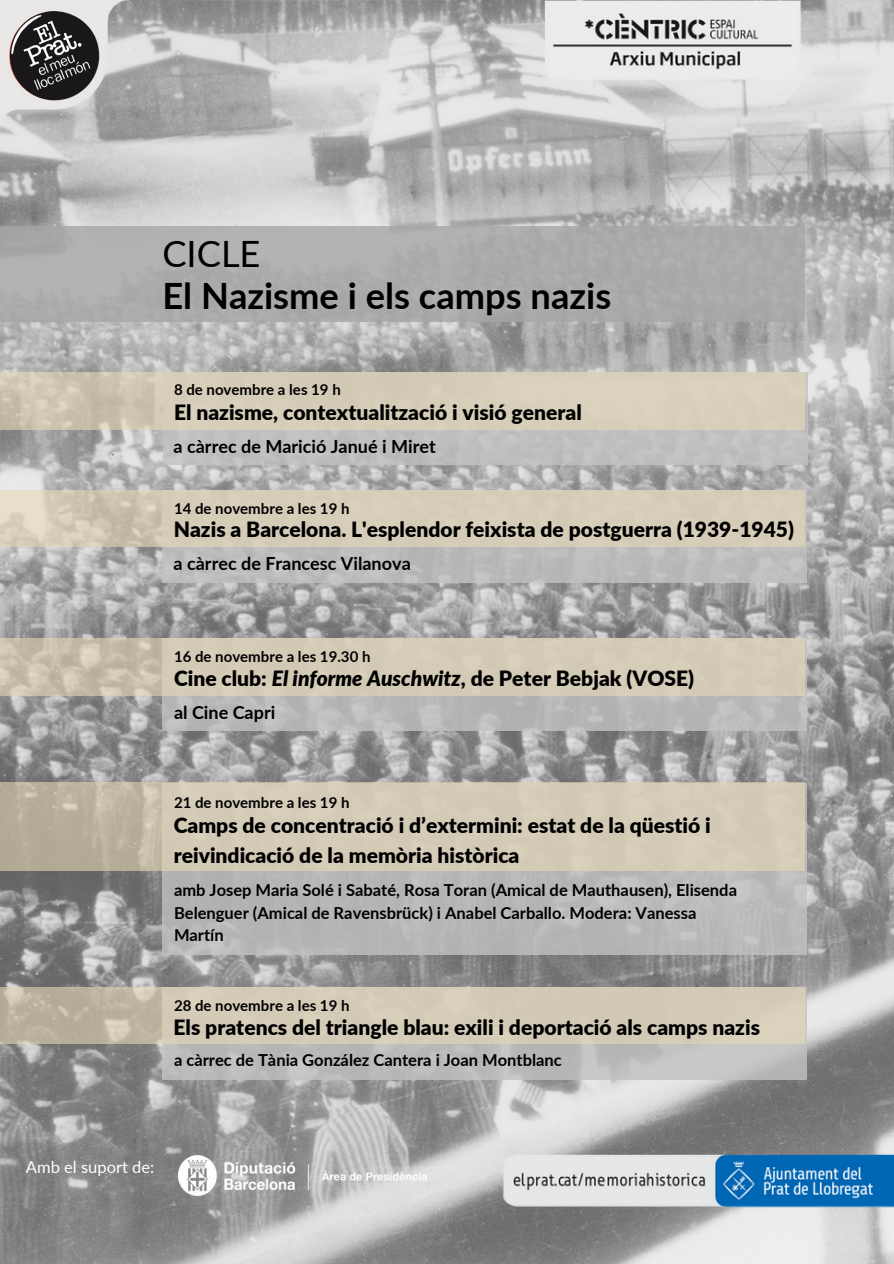
<style>
.page{position:relative;width:894px;height:1264px;background:#fff}
.page>*{position:absolute;margin:0;border:0;box-sizing:border-box;transform-origin:0 0}
.t1{font:700 36.3px "Lato";color:#000}
.t2{font:36.3px "Lato";color:#000}
.t3{font:900 21px/29.2px "Lato";color:#000}
.t4{font:700 18px "Lato";color:#000}
.t5{font:700 16.5px/22.5px "Lato";color:#000}
.t6{font:16.5px "Lato";color:#fff}
.t7{font:700 15px "Lato";color:#000}
.s1{font-style:italic}
</style>
<div class="page">
<img style="left:0;top:0;width:893px;height:1263px">
<img style="left:513px;top:0;width:324px;height:90px">
<img style="left:484px;top:1135px;width:409px;height:84px">
<img style="left:0;top:0;width:150px;height:136px">
<div style="left:163px;top:373px;width:644px;height:92px;background:#c2c2c2"></div>
<div style="left:0;top:226px;width:805px;height:96px;background:#a6a6a6"></div>
<div style="left:0;top:372px;width:805px;height:57px;background:linear-gradient(to right,#cfc6b2,#dbd2be)"></div>
<div style="left:162px;top:490px;width:644px;height:92px;background:#bbb"></div>
<svg style="left:0;top:490px;width:804px;height:57px;background:#d5ccb8"></svg>
<div style="left:162px;top:782px;width:644px;height:172px;background:#b6b6b6"></div>
<svg style="left:162px;top:987px;width:644px;height:92px;background:#bdbcbc"></svg>
<svg style="left:0;top:782px;width:805px;height:88px;background:#cec5b2"></svg>
<svg style="left:0;top:987px;width:805px;height:56px;background:#cfc6b2"></svg>
<div style="left:162px;top:638px;width:644px;height:92px;background:linear-gradient(to right,#b9b9b9,#b7b7b7)"></div>
<svg style="left:0;top:638px;width:805px;height:57px;background:#d1c8b4"></svg>
<img style="left:0;top:0;width:115px;height:114px">
<img style="left:178px;top:1155px;width:248px;height:39px">
<h1 class="t2" style="left:162px;top:231px;width:100px">CICLE</h1>
<h1 class="t1" style="left:162px;top:273px;width:450px">El Nazisme i els camps nazis</h1>
<p class="t7" style="left:174px;top:380px;width:168px">8 de novembre a les 19 h</p>
<p class="t3" style="left:174px;top:397px;width:409px">El nazisme, contextualització i visió general</p>
<p class="t4" style="left:173px;top:435px;width:263px">a càrrec de Marició Janué i Miret</p>
<p class="t7" style="left:174px;top:499px;width:177px">14 de novembre a les 19 h</p>
<p class="t3" style="left:174px;top:514px;width:621px">Nazis a Barcelona. L'esplendor feixista de postguerra (1939-1945)</p>
<p class="t4" style="left:173px;top:552px;width:239px">a càrrec de Francesc Vilanova</p>
<p class="t7" style="left:174px;top:647px;width:198px">16 de novembre a les 19.30 h</p>
<p class="t3" style="left:174px;top:663px;width:521px">Cine club: <span class="s1">El informe Auschwitz</span>, de Peter Bebjak (VOSE)</p>
<p class="t4" style="left:174px;top:701px;width:103px">al Cine Capri</p>
<p class="t7" style="left:174px;top:793px;width:177px">21 de novembre a les 19 h</p>
<p class="t3" style="left:174px;top:810px;width:538px">Camps de concentració i d’extermini: estat de la qüestió i reivindicació de la memòria històrica</p>
<p class="t5" style="left:174px;top:878px;width:564px">amb Josep Maria Solé i Sabaté, Rosa Toran (Amical de Mauthausen), Elisenda<br>Belenguer (Amical de Ravensbrück) i Anabel Carballo. Modera: Vanessa<br>Martín</p>
<p class="t7" style="left:174px;top:996px;width:177px">28 de novembre a les 19 h</p>
<p class="t3" style="left:173px;top:1011px;width:588px">Els pratencs del triangle blau: exili i deportació als camps nazis</p>
<p class="t5" style="left:174px;top:1048px;width:389px">a càrrec de Tània González Cantera i Joan Montblanc</p>
<p class="t6" style="left:26px;top:1156px;width:130px">Amb el suport de:</p>
</div>
